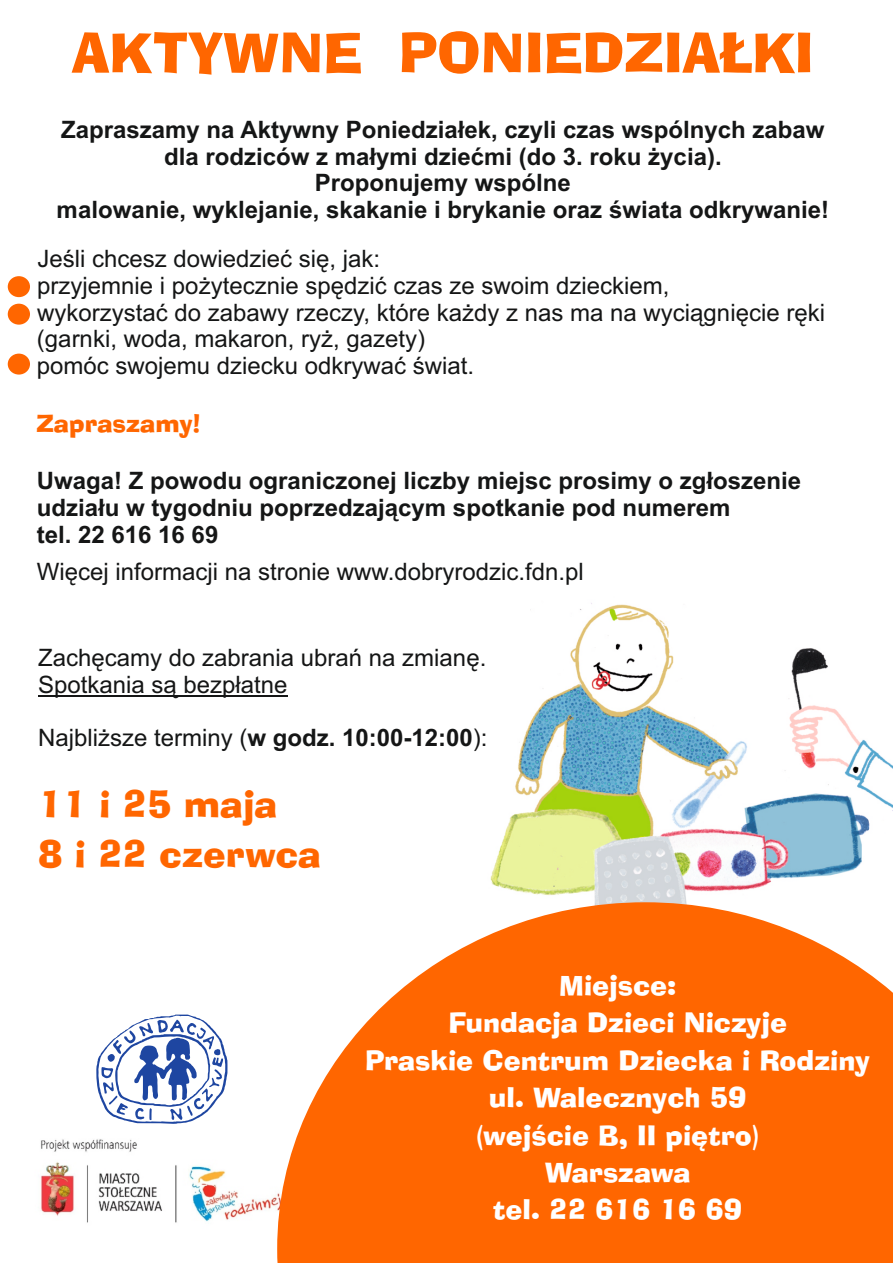
<style>
.page{position:relative;width:893px;height:1263px;background:#fff}
.page>*{position:absolute;margin:0;border:0;box-sizing:border-box;transform-origin:0 0}
.t1{font:54px "Ad Lib BT";color:#f60}
.t2{font:36px/49.9px "Ad Lib BT";color:#f60}
.t3{font:27px/37.5px "Ad Lib BT";color:#fff;text-align:center}
.t4{font:24px/26.8px "Arial";color:#151616}
.t5{font:700 24px/26.8px "Arial";color:#151616;text-align:center}
.t6{font:24px "Ad Lib BT";color:#f60}
.s1{font-weight:700}
</style>
<div class="page">
<hr style="left:38px;top:695px;width:250px;height:1px;background:#151616">
<div style="left:8px;top:276px;width:22px;height:21px;background:#f60;border-radius:50%"></div>
<div style="left:8px;top:304px;width:22px;height:21px;background:#f60;border-radius:50%"></div>
<div style="left:8px;top:354px;width:22px;height:21px;background:#f60;border-radius:50%"></div>
<img style="left:41px;top:1139px;width:236px;height:84px">
<svg style="left:96px;top:1014px;width:131px;height:110px"></svg>
<img style="left:490px;top:603px;width:403px;height:299px">
<svg style="left:277px;top:902px;width:616px;height:361px;fill:#f60"></svg>
<h1 class="t1" style="left:72px;top:31px;width:743px">AKTYWNE PONIEDZIAŁKI</h1>
<p class="t5" style="left:57px;top:118px;width:774px">Zapraszamy na Aktywny Poniedziałek, czyli czas wspólnych zabaw dla rodziców z małymi dziećmi (do 3. roku życia).<br>Proponujemy wspólne<br>malowanie, wyklejanie, skakanie i brykanie oraz świata odkrywanie!</p>
<p class="t4" style="left:37px;top:247px;width:790px">Jeśli chcesz dowiedzieć się, jak:<br>przyjemnie i pożytecznie spędzić czas ze swoim dzieckiem,<br>wykorzystać do zabawy rzeczy, które każdy z nas ma na wyciągnięcie ręki (garnki, woda, makaron, ryż, gazety)<br>pomóc swojemu dziecku odkrywać świat.</p>
<p class="t6" style="left:37px;top:413px;width:165px">Zapraszamy!</p>
<p class="t5" style="left:37px;top:470px;width:766px;text-align:left">Uwaga! Z powodu ograniczonej liczby miejsc prosimy o zgłoszenie udziału w tygodniu poprzedzającym spotkanie pod numerem<br>tel. 22 616 16 69</p>
<p class="t4" style="left:37px;top:560px;width:548px">Więcej informacji na stronie www.dobryrodzic.fdn.pl</p>
<p class="t4" style="left:38px;top:646px;width:450px">Zachęcamy do zabrania ubrań na zmianę.<br>Spotkania są bezpłatne</p>
<p class="t4" style="left:38px;top:727px;width:451px">Najbliższe terminy (<span class="s1">w godz. 10:00-12:00</span>):</p>
<h2 class="t2" style="left:38px;top:782px;width:284px">11 i 25 maja<br>8 i 22 czerwca</h2>
<p class="t3" style="left:365px;top:969px;width:506px">Miejsce:<br>Fundacja Dzieci Niczyje<br>Praskie Centrum Dziecka i Rodziny ul. Walecznych 59<br>(wejście B, II piętro)<br>Warszawa<br>tel. 22 616 16 69</p>
</div>
